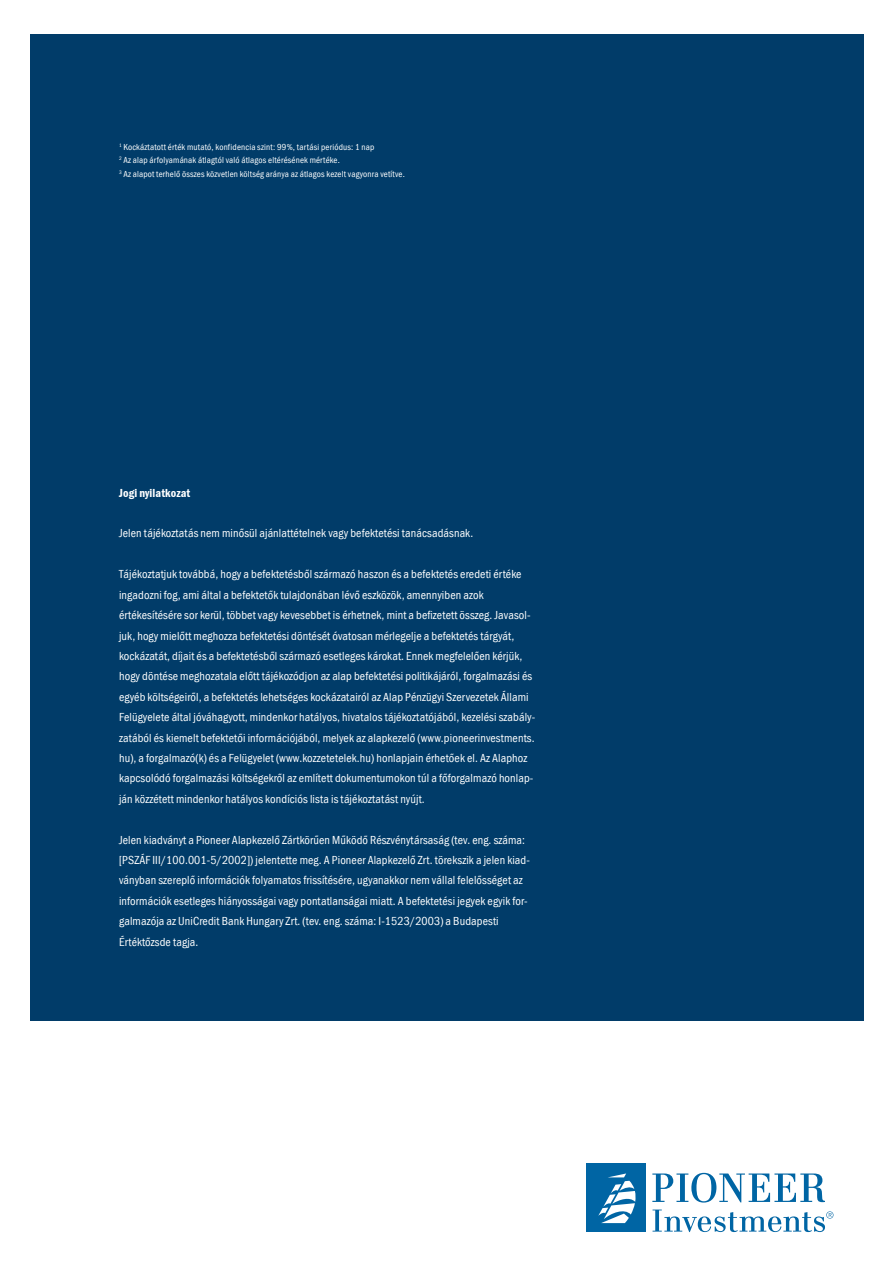
<style>
.page{position:relative;width:893px;height:1263px;background:#fff}
.page>*{position:absolute;margin:0;border:0;box-sizing:border-box;transform-origin:0 0}
.U4_Data{font:condensed 12px/20.4px "PI Franklin Gothic";letter-spacing:.01em;color:#fff}
.U4_Data_Bold{font:600 condensed 12px "PI Franklin Gothic";letter-spacing:.01em;color:#fff}
.U4_Data-2{font:condensed 9px "PI Franklin Gothic";letter-spacing:.02em;color:#fff}
</style>
<div class="page">
<div style="left:30px;top:34px;width:833px;height:986px;background:#013c69"></div>
<svg style="left:652px;top:1173px;width:173px;height:29px"></svg>
<div style="left:586px;top:1163px;width:59px;height:68px;background:#0065a4"></div>
<svg style="left:652px;top:1209px;width:181px;height:23px"></svg>
<svg style="left:598px;top:1173px;width:38px;height:50px"></svg>
<p class="U4_Data-2" style="left:119px;top:141px;width:257px"><sup>1</sup> Kockáztatott érték mutató, konfidencia szint: 99%, tartási periódus: 1 nap</p>
<p class="U4_Data-2" style="left:119px;top:155px;width:222px"><sup>2</sup> Az alap árfolyamának átlagtól való átlagos eltérésének mértéke.</p>
<p class="U4_Data-2" style="left:119px;top:168px;width:287px"><sup>3</sup> Az alapot terhelő összes közvetlen költség aránya az átlagos kezelt vagyonra vetítve.</p>
<p class="U4_Data_Bold" style="left:119px;top:485px;width:73px">Jogi nyilatkozat</p>
<p class="U4_Data" style="left:119px;top:523px;width:356px">Jelen tájékoztatás nem minősül ajánlattételnek vagy befektetési tanácsadásnak.</p>
<p class="U4_Data" style="left:119px;top:564px;width:418px">Tájékoztatjuk továbbá, hogy a befektetésből származó haszon és a befektetés eredeti értéke ingadozni fog, ami által a befektetők tulajdonában lévő eszközök, amennyiben azok értékesítésére sor kerül, többet vagy kevesebbet is érhetnek, mint a befizetett összeg. Javasol&shy;juk, hogy mielőtt meghozza befektetési döntését óvatosan mérlegelje a befektetés tárgyát, kockázatát, díjait és a befektetésből származó esetleges károkat. Ennek megfelelően kérjük, hogy döntése meghozatala előtt tájékozódjon az alap befektetési politikájáról, forgalmazási és egyéb költségeiről, a befektetés lehetséges kockázatairól az Alap Pénzügyi Szervezetek Állami Felügyelete által jóváhagyott, mindenkor hatályos, hivatalos tájékoztatójából, kezelési szabály&shy;zatából és kiemelt befektetői információjából, melyek az alapkezelő (www.pioneerinvestments. hu), a forgalmazó(k) és a Felügyelet (www.kozzetetelek.hu) honlapjain érhetőek el. Az Alaphoz kapcsolódó forgalmazási költségekről az említett dokumentumokon túl a főforgalmazó honlap&shy;ján közzétett mindenkor hatályos kondíciós lista is tájékoztatást nyújt.</p>
<p class="U4_Data" style="left:119px;top:830px;width:412px">Jelen kiadványt a Pioneer Alapkezelő Zártkörűen Működő Részvénytársaság (tev. eng. száma: [PSZÁF III/100.001-5/2002]) jelentette meg. A Pioneer Alapkezelő Zrt. törekszik a jelen kiad&shy;ványban szereplő információk folyamatos frissítésére, ugyanakkor nem vállal felelősséget az információk esetleges hiányosságai vagy pontatlanságai miatt. A befektetési jegyek egyik for&shy;galmazója az UniCredit Bank Hungary Zrt. (tev. eng. száma: I-1523/2003) a Budapesti Értéktőzsde tagja.</p>
</div>
